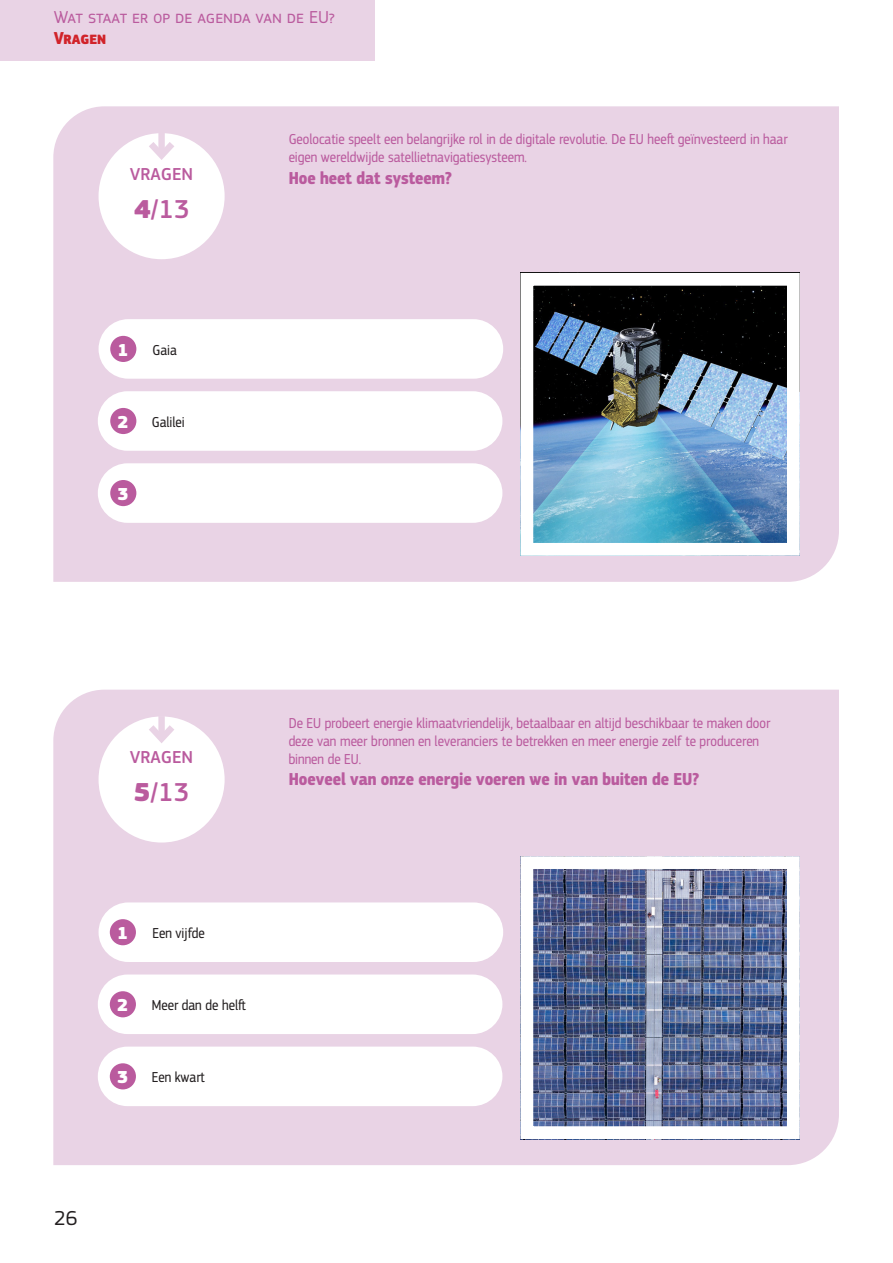
<style>
.page{position:relative;width:893px;height:1263px;background:#fff}
.page>*{position:absolute;margin:0;border:0;box-sizing:border-box;transform-origin:0 0}
.t1{font:500 27px "EC Square Sans Pro";color:#ba5b9e}
.t2{font:21px "EC Square Sans Pro";color:#231f20}
.t3{font:700 18px "EC Square Sans Cond Pro";color:#ba5b9e}
.t4{font:18px "EC Square Sans Pro";color:#ba5b9e}
.t5{font:500 18px "EC Square Sans Pro";color:#ba5b9e}
.t6{font:700 18px "EC Square Sans Cond Pro";color:#d1232a}
.t7{font:900 18px "EC Square Sans Pro Extra";color:#fff}
.t8{font:15px/18px "EC Square Sans Cond Pro";color:#ba5b9e}
.t9{font:15px "EC Square Sans Cond Pro";color:#231f20}
.s1{font-family:"EC Square Sans Pro Extra";font-weight:900}
</style>
<div class="page">
<div style="left:0;top:0;width:375px;height:61px;background:#e9d3e5"></div>
<div style="left:53px;top:106px;width:786px;height:476px;background:#e9d3e5"></div>
<div style="left:53px;top:690px;width:786px;height:475px;background:#e9d3e5"></div>
<div style="left:99px;top:716px;width:126px;height:126px;background:#fff;border-radius:50%"></div>
<div style="left:158px;top:716px;width:7px;height:23px;background:#e9d3e5"></div>
<svg style="left:142px;top:718px;width:39px;height:25px"></svg>
<div style="left:99px;top:902px;width:404px;height:60px;background:#fff;border-radius:30px"></div>
<img style="left:534px;top:870px;width:252px;height:255px">
<div style="left:520px;top:856px;width:280px;height:283px;border:13px solid #fff"></div>
<div style="left:98px;top:1046px;width:404px;height:60px;background:#fff;border-radius:30px"></div>
<div style="left:98px;top:974px;width:404px;height:60px;background:#fff;border-radius:30px"></div>
<div style="left:110px;top:919px;width:26px;height:26px;background:#ba5b9e;border-radius:50%"></div>
<div style="left:110px;top:991px;width:26px;height:26px;background:#ba5b9e;border-radius:50%"></div>
<div style="left:110px;top:1063px;width:26px;height:26px;background:#ba5b9e;border-radius:50%"></div>
<div style="left:99px;top:133px;width:126px;height:126px;background:#fff;border-radius:50%"></div>
<div style="left:158px;top:133px;width:7px;height:22px;background:#e9d3e5"></div>
<svg style="left:142px;top:135px;width:39px;height:25px"></svg>
<div style="left:99px;top:319px;width:404px;height:60px;background:#fff;border-radius:30px"></div>
<img style="left:534px;top:287px;width:252px;height:255px">
<div style="left:520px;top:273px;width:280px;height:283px;border:13px solid #fff"></div>
<div style="left:98px;top:463px;width:404px;height:60px;background:#fff;border-radius:30px"></div>
<div style="left:98px;top:391px;width:404px;height:60px;background:#fff;border-radius:30px"></div>
<div style="left:110px;top:336px;width:26px;height:26px;background:#ba5b9e;border-radius:50%"></div>
<div style="left:110px;top:408px;width:26px;height:26px;background:#ba5b9e;border-radius:50%"></div>
<div style="left:110px;top:480px;width:26px;height:26px;background:#ba5b9e;border-radius:50%"></div>
<p class="t4" style="left:54px;top:6px;width:282px">Wat staat er op de agenda van de EU?</p>
<p class="t6" style="left:54px;top:27px;width:54px">Vragen</p>
<p class="t5" style="left:130px;top:164px;width:65px">VRAGEN</p>
<p class="t1" style="left:134px;top:193px;width:57px"><span class="s1">4</span>/13</p>
<p class="t7" style="left:117px;top:338px;width:13px">1</p>
<p class="t7" style="left:117px;top:411px;width:13px">2</p>
<p class="t7" style="left:117px;top:483px;width:13px">3</p>
<p class="t9" style="left:153px;top:341px;width:26px">Gaia</p>
<p class="t9" style="left:152px;top:413px;width:34px">Galilei</p>
<p class="t8" style="left:289px;top:131px;width:500px">Geolocatie speelt een belangrijke rol in de digitale revolutie. De EU heeft geïnvesteerd in haar eigen wereldwijde satellietnavigatiesysteem.</p>
<p class="t3" style="left:289px;top:167px;width:165px">Hoe heet dat systeem?</p>
<p class="t5" style="left:130px;top:747px;width:65px">VRAGEN</p>
<p class="t1" style="left:134px;top:776px;width:57px"><span class="s1">5</span>/13</p>
<p class="t8" style="left:289px;top:714px;width:483px">De EU probeert energie klimaatvriendelijk, betaalbaar en altijd beschikbaar te maken door deze van meer bronnen en leveranciers te betrekken en meer energie zelf te produceren binnen de EU.</p>
<p class="t3" style="left:289px;top:768px;width:412px">Hoeveel van onze energie voeren we in van buiten de EU?</p>
<p class="t7" style="left:117px;top:922px;width:13px">1</p>
<p class="t9" style="left:153px;top:924px;width:54px">Een vijfde</p>
<p class="t7" style="left:117px;top:994px;width:13px">2</p>
<p class="t9" style="left:152px;top:996px;width:96px">Meer dan de helft</p>
<p class="t7" style="left:117px;top:1066px;width:13px">3</p>
<p class="t9" style="left:152px;top:1068px;width:55px">Een kwart</p>
<h2 class="t2" style="left:54px;top:1206px;width:25px">26</h2>
</div>
